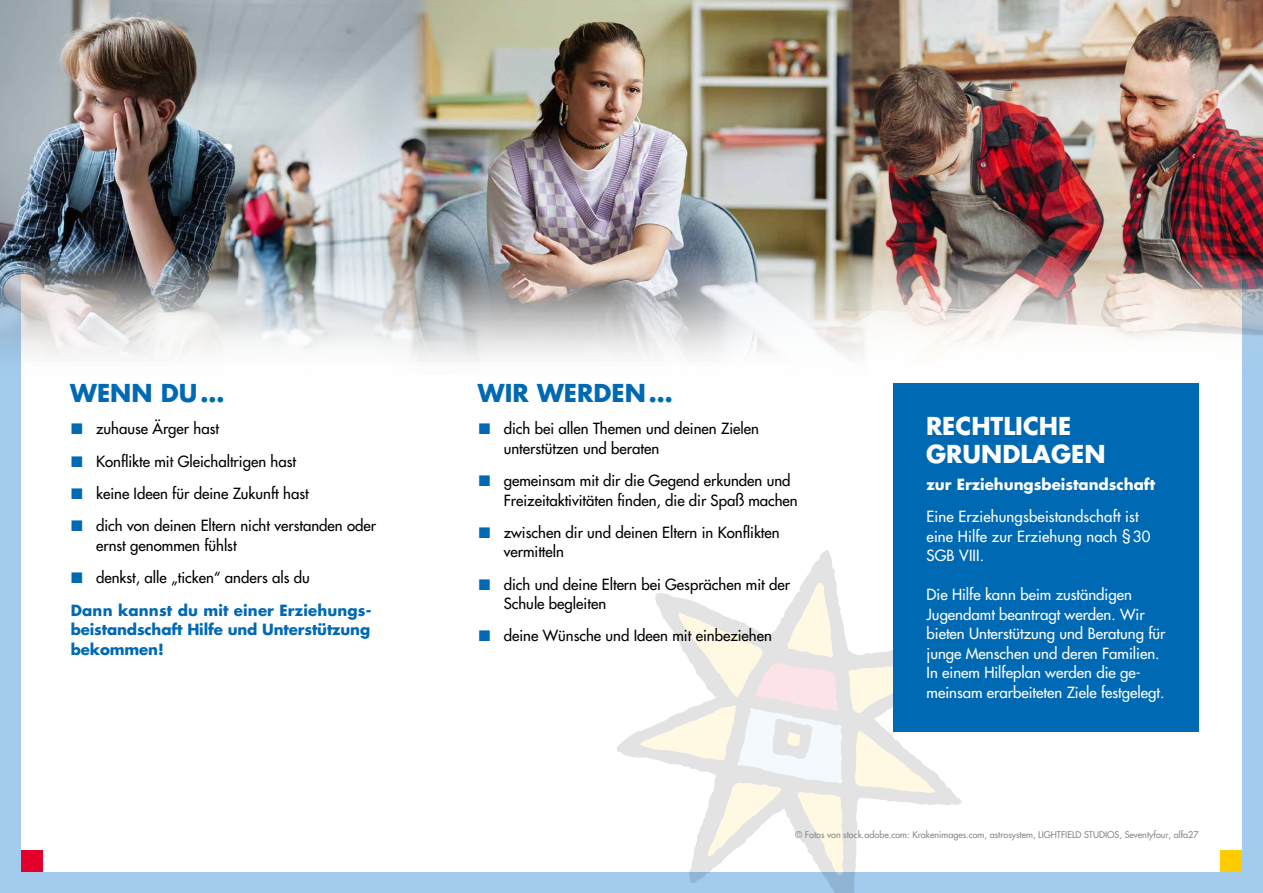
<style>
.page{position:relative;width:1263px;height:893px;background:#a2cbee}
.page>*{position:absolute;margin:0;border:0;box-sizing:border-box;transform-origin:0 0}
.t1{font:700 24px/28.5px "Futura";color:#fff}
.t2{font:700 24px "Futura";color:#0069b4}
.t3{font:15px/19.5px "Futura";color:#000}
.t4{font:15px/19.5px "Futura";color:#fff}
.t5{font:700 15px/32.5px "Futura";letter-spacing:.01em;color:#0069b4}
.t6{font:700 15px/19.5px "Futura";letter-spacing:-.01em;color:#0069b4}
.t7{font:700 15px "Futura";color:#fff}
.t8{font:9px "Futura";color:#878786}
.s1{font-family:"Segoe UI";font-weight:700;color:#0069b4}
.s2{font-family:"Segoe UI"}
.s3{font-weight:400;color:#000}
</style>
<div class="page">
<div style="left:21px;top:21px;width:1221px;height:851px;background:#fff"></div>
<svg style="left:617px;top:550px;width:345px;height:343px"></svg>
<svg style="left:639px;top:582px;width:298px;height:294px"></svg>
<div style="left:893px;top:383px;width:306px;height:349px;background:#0069b4"></div>
<div style="left:21px;top:850px;width:22px;height:22px;background:#e4002c"></div>
<div style="left:1220px;top:850px;width:22px;height:22px;background:#fc0"></div>
<img style="left:0;top:0;width:408px;height:356px">
<img style="left:408px;top:0;width:425px;height:362px">
<img style="left:833px;top:0;width:430px;height:357px">
<h1 class="t2" style="left:70px;top:376px;width:156px">WENN DU…</h1>
<p class="t3" style="left:71px;top:419px;width:150px"><span class="s1">■</span> zuhause Ärger hast</p>
<p class="t3" style="left:71px;top:451px;width:227px"><span class="s1">■</span> Konflikte mit Gleichaltrigen hast</p>
<p class="t3" style="left:71px;top:484px;width:240px"><span class="s1">■</span> keine Ideen für deine Zukunft hast</p>
<p class="t3" style="left:96px;top:516px;width:281px;text-indent:-26px"><span class="s1">■</span> dich von deinen Eltern nicht verstanden oder ernst genommen fühlst</p>
<p class="t5" style="left:71px;top:561px;width:302px"><span class="s2">■</span> <span class="s3">denkst, alle „ticken“ anders als du<br></span>Dann kannst du mit einer Erziehungs-</p>
<p class="t6" style="left:71px;top:619px;width:301px">beistandschaft Hilfe und Unterstützung bekommen!</p>
<h1 class="t2" style="left:478px;top:376px;width:196px">WIR WERDEN…</h1>
<p class="t3" style="left:504px;top:419px;width:257px;text-indent:-26px"><span class="s1">■</span> dich bei allen Themen und deinen Zielen unterstützen und beraten</p>
<p class="t3" style="left:504px;top:471px;width:296px;text-indent:-26px"><span class="s1">■</span> gemeinsam mit dir die Gegend erkunden und<br>Freizeitaktivitäten finden, die dir Spaß machen</p>
<p class="t3" style="left:504px;top:523px;width:277px;text-indent:-26px"><span class="s1">■</span> zwischen dir und deinen Eltern in Konflikten vermitteln</p>
<p class="t3" style="left:504px;top:574px;width:288px;text-indent:-26px"><span class="s1">■</span> dich und deine Eltern bei Gesprächen mit der<br>Schule begleiten</p>
<p class="t3" style="left:478px;top:626px;width:295px"><span class="s1">■</span> deine Wünsche und Ideen mit einbeziehen</p>
<h1 class="t1" style="left:926px;top:411px;width:181px">RECHTLICHE<br>GRUNDLAGEN</h1>
<p class="t7" style="left:926px;top:473px;width:230px">zur Erziehungsbeistandschaft</p>
<p class="t4" style="left:926px;top:507px;width:225px">Eine Erziehungsbeistandschaft ist eine Hilfe zur Erziehung nach § 30<br>SGB VIII.</p>
<p class="t4" style="left:926px;top:585px;width:240px">Die Hilfe kann beim zuständigen Jugendamt beantragt werden. Wir bieten Unterstützung und Beratung für junge Menschen und deren Familien.<br>In einem Hilfeplan werden die ge&shy;meinsam erarbeiteten Ziele festgelegt.</p>
<p class="t8" style="left:795px;top:828px;width:405px">© Fotos von stock.adobe.com: Krakenimages.com, astrosystem, LIGHTFIELD STUDIOS, Seventyfour, alfa27</p>
</div>
